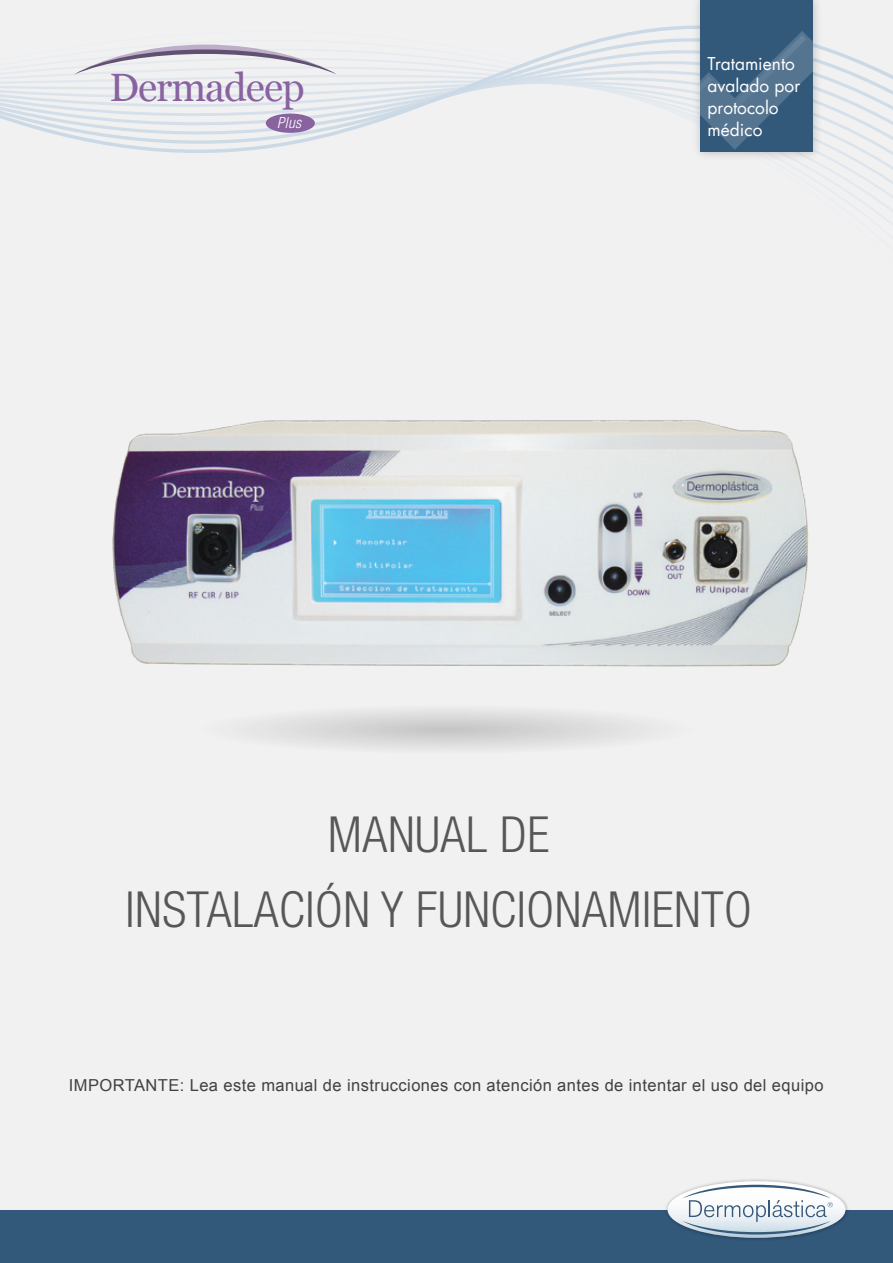
<style>
.page{position:relative;width:893px;height:1263px;background:#f1f1f2}
.page>*{position:absolute;margin:0;border:0;box-sizing:border-box;transform-origin:0 0}
.t1{font:300 condensed 49.8px/75.2px "Helvetica Neue LT Std";letter-spacing:.01em;color:#585757;text-align:center}
.t2{font:39.6px "Georgia";letter-spacing:-.025em;color:#8962a0}
.t3{font:17.4px/22px "Futura LT";color:#fff}
.t4{font:16.5px "Arial";letter-spacing:.025em;color:#414042}
.t5{font:italic 300 condensed 15.3px "Helvetica Neue LT Std";color:#fff}
</style>
<div class="page">
<svg style="left:0;top:25px;width:893px;height:128px"></svg>
<img style="left:688px;top:0;width:138px;height:165px">
<div style="left:700px;top:0;width:113px;height:152px;background:#32587a"></div>
<svg style="left:700px;top:31px;width:113px;height:119px"></svg>
<div style="left:0;top:1210px;width:893px;height:53px;background:#32587a"></div>
<img style="left:666px;top:1179px;width:182px;height:61px">
<svg style="left:667px;top:1182px;width:179px;height:56px"></svg>
<svg style="left:682px;top:1185px;width:151px;height:49px"></svg>
<svg style="left:249px;top:710px;width:396px;height:39px"></svg>
<svg style="left:74px;top:45px;width:263px;height:29px"></svg>
<div style="left:266px;top:114px;width:49px;height:19px;background:#8962a0;border-radius:50%"></div>
<img style="left:112px;top:420px;width:696px;height:247px">
<h2 class="t2" style="left:110px;top:63px;width:197px">Dermadeep</h2>
<p class="t5" style="left:277px;top:114px;width:26px">Plus</p>
<p class="t3" style="left:708px;top:53px;width:94px">Tratamiento avalado por protocolo médico</p>
<h1 class="t1" style="left:126px;top:796px;width:628px">MANUAL DE<br>INSTALACIÓN Y FUNCIONAMIENTO</h1>
<p class="t4" style="left:69px;top:1074px;width:756px">IMPORTANTE: Lea este manual de instrucciones con atención antes de intentar el uso del equipo</p>
</div>
